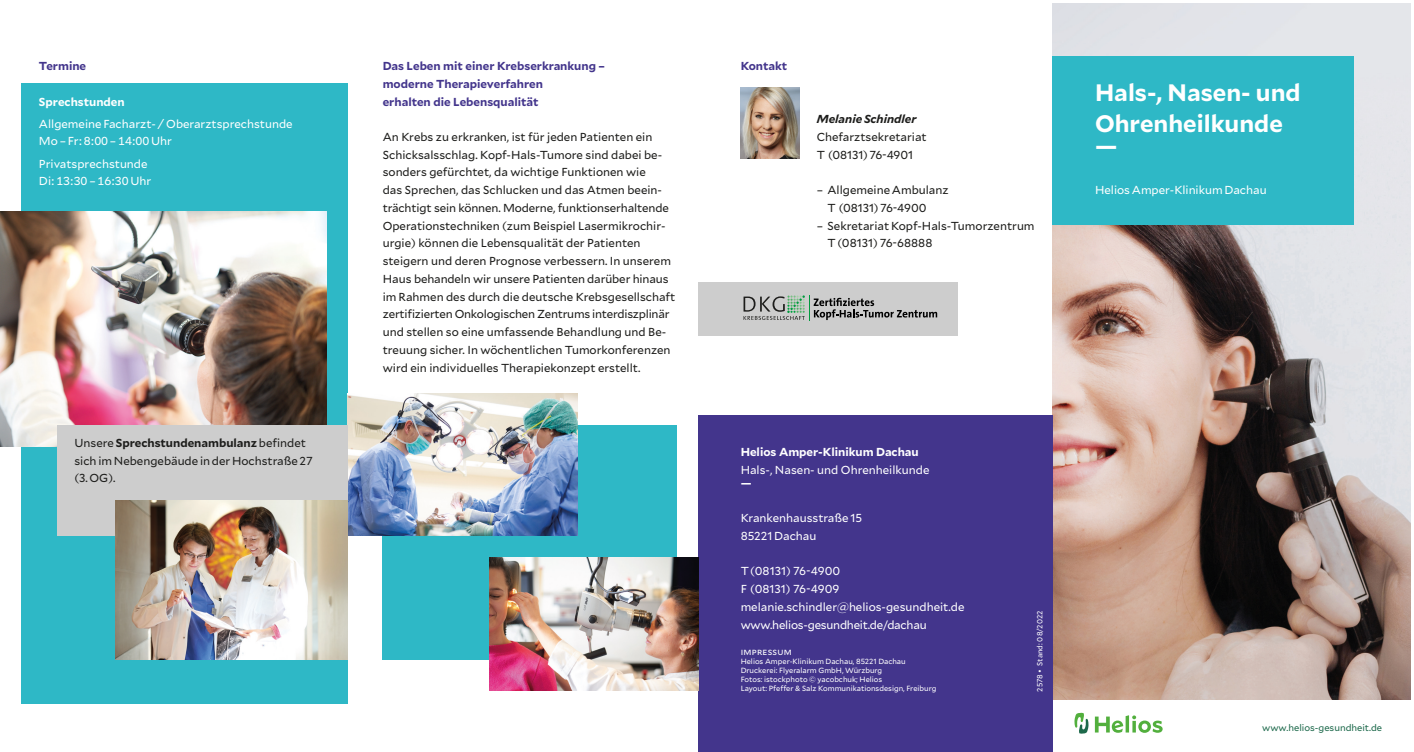
<style>
.page{position:relative;width:1414px;height:752px;background:#fff}
.page>*{position:absolute;margin:0;border:0;box-sizing:border-box;transform-origin:0 0}
.t1{font:700 23.75px/31px "Mallory";color:#fff}
.t2{font:11.5px/17.8px "Mallory";color:#1d1d1b}
.t3{font:11.5px/17.8px "Mallory";color:#fff}
.t4{font:700 11.5px/17.8px "Mallory";color:#43358c}
.t5{font:700 11.5px "Mallory";color:#fff}
.t6{font:italic 700 11.5px "Mallory";color:#1d1d1b}
.t7{font:9.38px "Mallory";color:#1d694b}
.t8{font:9.38px "Mallory";letter-spacing:.025em;color:#fff}
.t9{font:7.5px/8.9px "Mallory";color:#fff}
.s1{font-weight:700}
</style>
<div class="page">
<div style="left:21px;top:83px;width:326px;height:620px;background:#2eb8c6"></div>
<img style="left:0;top:212px;width:326px;height:234px">
<div style="left:698px;top:283px;width:260px;height:53px;background:#cdcdcd"></div>
<svg style="left:743px;top:295px;width:194px;height:25px"></svg>
<img style="left:1052px;top:4px;width:358px;height:696px">
<div style="left:1052px;top:57px;width:302px;height:168px;background:#2eb8c6"></div>
<svg style="left:1095px;top:715px;width:67px;height:17px"></svg>
<svg style="left:1074px;top:712px;width:14px;height:21px"></svg>
<div style="left:698px;top:415px;width:354px;height:336px;background:#43358c"></div>
<img style="left:741px;top:88px;width:58px;height:71px">
<div style="left:383px;top:424px;width:294px;height:235px;background:#2eb8c6"></div>
<img style="left:489px;top:557px;width:209px;height:133px">
<img style="left:347px;top:393px;width:231px;height:142px">
<div style="left:57px;top:424px;width:290px;height:111px;background:#cdcdcd"></div>
<img style="left:115px;top:500px;width:232px;height:159px">
<p class="t4" style="left:39px;top:56px;width:49px">Termine</p>
<p class="t5" style="left:39px;top:93px;width:87px">Sprechstunden</p>
<p class="t3" style="left:39px;top:114px;width:255px">Allgemeine Facharzt- / Oberarztsprechstunde<br>Mo – Fr: 8:00 – 14:00 Uhr</p>
<p class="t3" style="left:39px;top:154px;width:114px">Privatsprechstunde<br>Di: 13:30 – 16:30 Uhr</p>
<p class="t2" style="left:74px;top:433px;width:240px">Unsere <span class="s1">Sprechstundenambulanz</span> befindet sich im Nebengebäude in der Hochstraße 27 (3. OG).</p>
<p class="t4" style="left:383px;top:56px;width:224px">Das Leben mit einer Krebserkrankung – moderne Therapieverfahren<br>erhalten die Lebensqualität</p>
<p class="t2" style="left:383px;top:127px;width:294px">An Krebs zu erkranken, ist für jeden Patienten ein Schicksalsschlag. Kopf-Hals-Tumore sind dabei be&shy;sonders gefürchtet, da wichtige Funktionen wie<br>das Sprechen, das Schlucken und das Atmen beein&shy;trächtigt sein können. Moderne, funktionserhaltende Operationstechniken (zum Beispiel Lasermikrochir&shy;urgie) können die Lebensqualität der Patienten steigern und deren Prognose verbessern. In unserem Haus behandeln wir unsere Patienten darüber hinaus im Rahmen des durch die deutsche Krebsgesellschaft zertifizierten Onkologischen Zentrums interdiszplinär und stellen so eine umfassende Behandlung und Be&shy;treuung sicher. In wöchentlichen Tumorkonferenzen wird ein individuelles Therapiekonzept erstellt.</p>
<p class="t4" style="left:741px;top:56px;width:48px">Kontakt</p>
<p class="t6" style="left:817px;top:110px;width:101px">Melanie Schindler</p>
<p class="t2" style="left:817px;top:127px;width:111px">Chefarztsekretariat<br>T (08131) 76-4901</p>
<p class="t2" style="left:827px;top:180px;width:123px;text-indent:-11px">– Allgemeine Ambulanz<br>T (08131) 76-4900</p>
<p class="t2" style="left:827px;top:216px;width:209px;text-indent:-11px">– Sekretariat Kopf-Hals-Tumorzentrum<br>T (08131) 76-68888</p>
<h1 class="t1" style="left:1095px;top:76px;width:207px">Hals-, Nasen- und<br>Ohrenheilkunde</h1>
<h1 class="t1" style="left:1095px;top:129px;width:24px">—</h1>
<p class="t3" style="left:1095px;top:180px;width:173px">Helios Amper-Klinikum Dachau</p>
<p class="t5" style="left:741px;top:443px;width:180px">Helios Amper-Klinikum Dachau</p>
<p class="t3" style="left:741px;top:459px;width:190px">Hals-, Nasen- und Ohrenheilkunde</p>
<p class="t5" style="left:741px;top:474px;width:12px">—</p>
<p class="t3" style="left:741px;top:508px;width:123px">Krankenhausstraße 15<br>85221 Dachau</p>
<p class="t3" style="left:741px;top:561px;width:225px">T(08131) 76-4900<br>F (08131) 76-4909 melanie.schindler@helios-gesundheit.de www.helios-gesundheit.de/dachau</p>
<p class="t8" style="left:741px;top:645px;width:53px">impressum</p>
<p class="t9" style="left:741px;top:656px;width:197px">Helios Amper-Klinikum Dachau, 85221 Dachau Druckerei: Flyeralarm GmbH, Würzburg<br>Fotos: istockphoto © yacobchuk; Helios<br>Layout: Pfeffer &amp; Salz Kommunikationsdesign, Freiburg</p>
<p class="t9" style="left:1035px;top:691px;width:82px;rotate:-90deg">2578 • Stand: 08/2022</p>
<p class="t7" style="left:1262px;top:720px;width:121px">www.helios-gesundheit.de</p>
</div>
